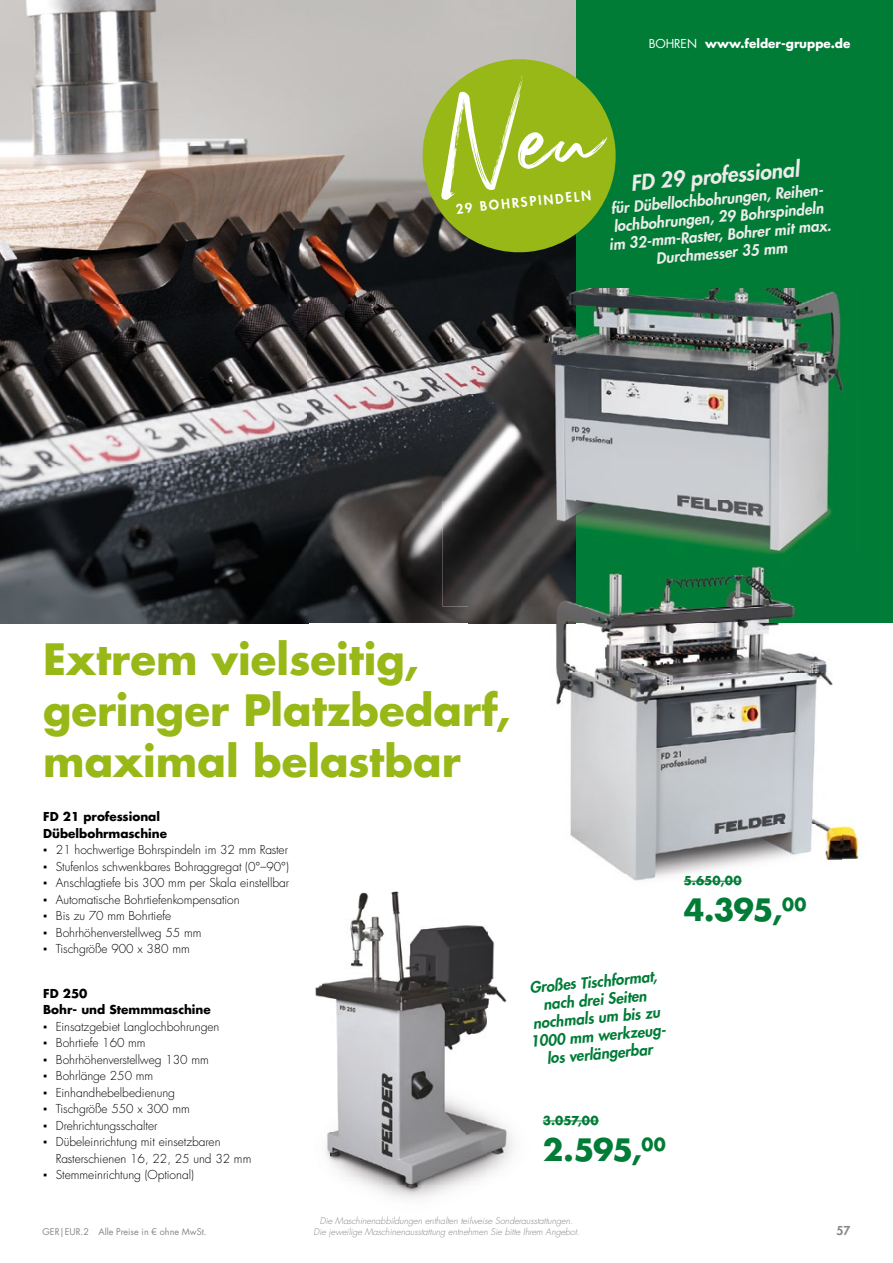
<style>
.page{position:relative;width:893px;height:1263px;background:#fff}
.page>*{position:absolute;margin:0;border:0;box-sizing:border-box;transform-origin:0 0}
.t1{font:700 42px/51px "Futura OT";color:#97b816}
.t2{font:700 30px "Futura OT";letter-spacing:-.04em;color:#007c37}
.t3{font:italic 600 21px "Futura OT";color:#edebe9}
.t4{font:italic 600 15px/18px "Futura OT";color:#edebe9;text-align:center}
.t5{font:italic 600 15px/18px "Futura OT";color:#007c37;text-align:center}
.t6{font:600 12.9px "Futura OT";color:#fff}
.t7{font:300 12px/16.5px "Futura OT";color:#000}
.t8{font:700 12px/16.5px "Futura OT";color:#000}
.t9{font:700 12px "Futura OT";color:#fff}
.t10{font:700 12px "Futura OT";color:#007c37}
.t11{font:600 12px "Futura OT";color:#878787}
.t12{font:italic 300 9px/11.2px "Futura OT";color:#878787;text-align:center}
.t13{font:9px "Futura OT";color:#878787}
.s1{font-weight:400}
</style>
<div class="page">
<div style="left:575px;top:0;width:318px;height:623px;background:#007c37"></div>
<img style="left:0;top:0;width:468px;height:305px">
<img style="left:468px;top:0;width:107px;height:289px">
<img style="left:0;top:305px;width:443px;height:159px">
<img style="left:0;top:464px;width:468px;height:159px">
<img style="left:468px;top:607px;width:328px;height:16px">
<img style="left:575px;top:0;width:1px;height:289px">
<img style="left:356px;top:891px;width:44px;height:28px">
<img style="left:315px;top:919px;width:198px;height:280px">
<img style="left:522px;top:623px;width:319px;height:251px">
<img style="left:841px;top:824px;width:19px;height:36px">
<img style="left:626px;top:874px;width:116px;height:8px">
<svg style="left:575px;top:607px;width:1px;height:16px"></svg>
<img style="left:522px;top:865px;width:18px;height:9px">
<img style="left:531px;top:289px;width:313px;height:267px">
<img style="left:443px;top:289px;width:88px;height:318px">
<img style="left:575px;top:289px;width:1px;height:267px">
<img style="left:522px;top:556px;width:272px;height:51px">
<img style="left:575px;top:556px;width:1px;height:51px">
<hr style="left:684px;top:881px;width:57px;height:1px;background:#007c37">
<hr style="left:543px;top:1120px;width:56px;height:1px;background:#007c37">
<svg style="left:418px;top:54px;width:198px;height:203px;background:#84a72a"></svg>
<p class="t9" style="left:649px;top:34px;width:203px"><span class="s1">BOHREN</span> www.felder-gruppe.de</p>
<p class="t6" style="left:455px;top:200px;width:137px;rotate:-6deg">29 BOHRSPINDELN</p>
<h3 class="t3" style="left:629px;top:168px;width:170px;rotate:-5deg">FD 29 professional</h3>
<p class="t4" style="left:605px;top:199px;width:224px;rotate:-5deg">für Dübellochbohrungen, Reihen&shy;lochbohrungen, 29 Bohrspindeln im 32-mm-Raster, Bohrer mit max.<br>Durchmesser 35 mm</p>
<h1 class="t1" style="left:43px;top:631px;width:468px">Extrem vielseitig, geringer Platzbedarf, maximal belastbar</h1>
<p class="t8" style="left:43px;top:808px;width:125px">FD 21 professional<br>Dübelbohrmaschine</p>
<p class="t7" style="left:43px;top:842px;width:246px">▪ 21 hochwertige Bohrspindeln im 32 mm Raster</p>
<p class="t7" style="left:43px;top:858px;width:247px">▪ Stufenlos schwenkbares Bohraggregat (0°–90°)</p>
<p class="t7" style="left:43px;top:875px;width:248px">▪ Anschlagtiefe bis 300 mm per Skala einstellbar</p>
<p class="t7" style="left:43px;top:891px;width:198px">▪ Automatische Bohrtiefenkompensation</p>
<p class="t7" style="left:43px;top:908px;width:129px">▪ Bis zu 70 mm Bohrtiefe</p>
<p class="t7" style="left:43px;top:924px;width:160px">▪ Bohrhöhenverstellweg 55 mm</p>
<p class="t7" style="left:43px;top:941px;width:148px">▪ Tischgröße 900 x 380 mm</p>
<p class="t8" style="left:43px;top:984px;width:169px">FD 250<br>Bohr- und Stemmmaschine</p>
<p class="t7" style="left:43px;top:1018px;width:178px">▪ Einsatzgebiet Langlochbohrungen</p>
<p class="t7" style="left:43px;top:1034px;width:104px">▪ Bohrtiefe 160 mm</p>
<p class="t7" style="left:43px;top:1051px;width:167px">▪ Bohrhöhenverstellweg 130 mm</p>
<p class="t7" style="left:43px;top:1067px;width:112px">▪ Bohrlänge 250 mm</p>
<p class="t7" style="left:43px;top:1084px;width:133px">▪ Einhandhebelbedienung</p>
<p class="t7" style="left:43px;top:1100px;width:148px">▪ Tischgröße 550 x 300 mm</p>
<p class="t7" style="left:43px;top:1117px;width:116px">▪ Drehrichtungsschalter</p>
<p class="t7" style="left:56px;top:1133px;width:197px;text-indent:-13px">▪ Dübeleinrichtung mit einsetzbaren<br>Rasterschienen 16, 22, 25 und 32 mm</p>
<p class="t7" style="left:43px;top:1166px;width:152px">▪ Stemmeinrichtung (Optional)</p>
<p class="t5" style="left:525px;top:978px;width:140px;rotate:-5deg">Großes Tischformat, nach drei Seiten nochmals um bis zu<br>1000 mm werkzeug&shy;los verlängerbar</p>
<p class="t10" style="left:543px;top:1111px;width:57px">3.057,00</p>
<h2 class="t2" style="left:543px;top:1127px;width:124px">2.595,<sup>00</sup></h2>
<p class="t13" style="left:43px;top:1226px;width:165px">GER|EUR.2 Alle Preise in € ohne MwSt.</p>
<p class="t12" style="left:313px;top:1215px;width:267px">Die Maschinenabbildungen enthalten teilweise Sonderausstattungen.<br>Die jeweilige Maschinenausstattung entnehmen Sie bitte Ihrem Angebot.</p>
<p class="t10" style="left:684px;top:872px;width:59px">5.650,00</p>
<h2 class="t2" style="left:684px;top:888px;width:124px">4.395,<sup>00</sup></h2>
<p class="t11" style="left:837px;top:1222px;width:15px">57</p>
</div>
